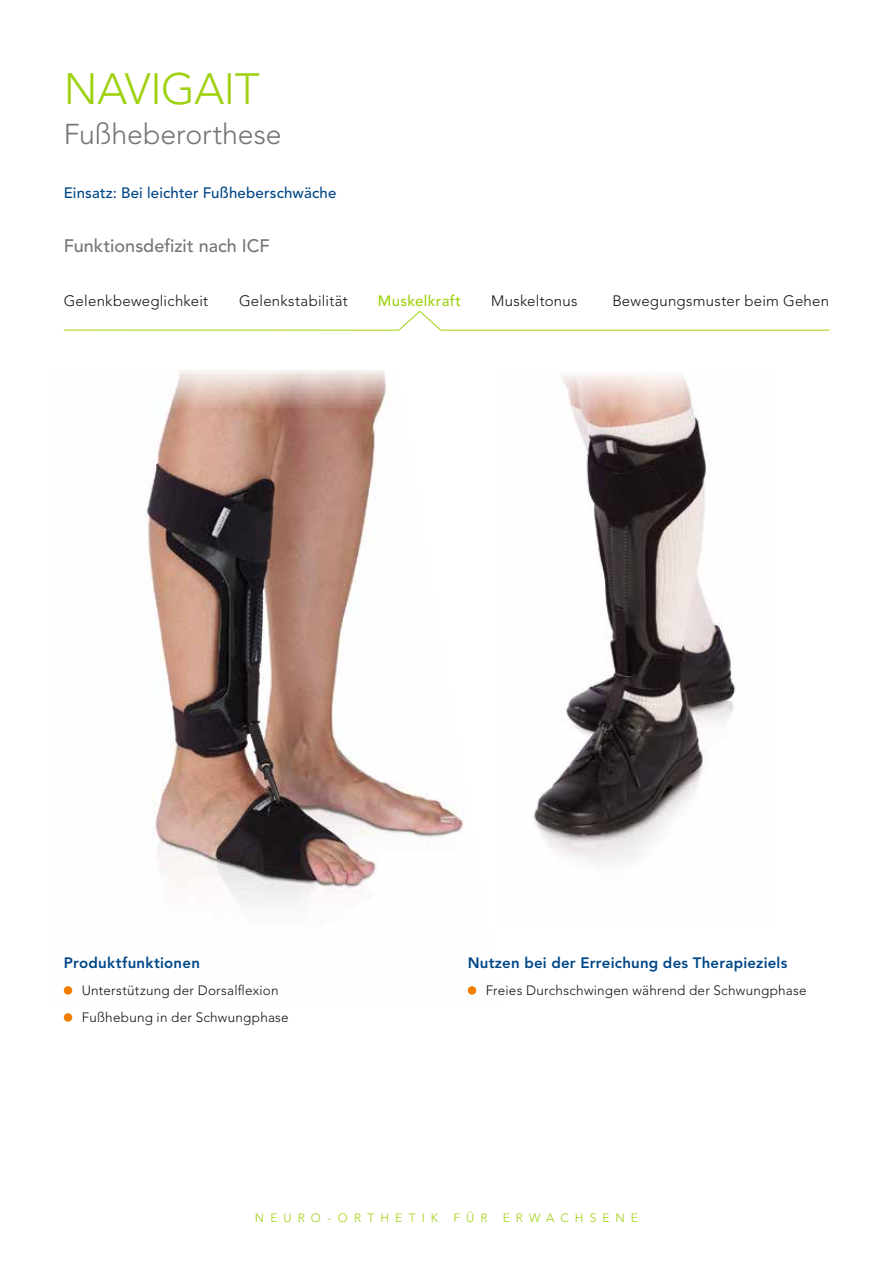
<style>
.page{position:relative;width:893px;height:1263px;background:#fff}
.page>*{position:absolute;margin:0;border:0;box-sizing:border-box;transform-origin:0 0}
.t1{font:300 43.5px "Avenir LT Std";letter-spacing:-.01em;color:#9ed10f}
.t2{font:300 28.5px "Avenir LT Std";letter-spacing:-.005em;color:#747576}
.t3{font:500 18px "Avenir LT Std";letter-spacing:.005em;color:#747576}
.t4{font:300 15px "Avenir LT Std";letter-spacing:.015em;color:#141415}
.t5{font:800 15px "Avenir LT Std";letter-spacing:.015em;color:#004788}
.t6{font:500 15px "Avenir LT Std";letter-spacing:.01em;color:#004788}
.t7{font:500 15px "Avenir LT Std";letter-spacing:.025em;color:#9ed10f}
.t8{font:300 13.5px/27px "Avenir LT Std";letter-spacing:.015em;color:#141415}
.t9{font:300 12px "Avenir LT Std";letter-spacing:.51em;color:#9ed10f}
</style>
<div class="page">
<img style="left:63px;top:370px;width:414px;height:624px">
<div style="left:64px;top:986px;width:8px;height:9px;background:#f27e00;border-radius:50%"></div>
<div style="left:64px;top:1013px;width:8px;height:9px;background:#f27e00;border-radius:50%"></div>
<div style="left:468px;top:986px;width:8px;height:9px;background:#f27e00;border-radius:50%"></div>
<svg style="left:63px;top:310px;width:767px;height:21px"></svg>
<img style="left:533px;top:374px;width:203px;height:487px">
<h1 class="t1" style="left:64px;top:63px;width:197px">NAVIGAIT</h1>
<h2 class="t2" style="left:64px;top:117px;width:220px">Fußheberorthese</h2>
<p class="t6" style="left:64px;top:184px;width:274px">Einsatz: Bei leichter Fußheberschwäche</p>
<h3 class="t3" style="left:64px;top:235px;width:207px">Funktionsdefizit nach ICF</h3>
<p class="t4" style="left:64px;top:292px;width:146px">Gelenkbeweglichkeit</p>
<p class="t4" style="left:239px;top:292px;width:110px">Gelenkstabilität</p>
<p class="t7" style="left:378px;top:292px;width:85px">Muskelkraft</p>
<p class="t4" style="left:491px;top:292px;width:88px">Muskeltonus</p>
<p class="t4" style="left:612px;top:292px;width:218px">Bewegungsmuster beim Gehen</p>
<p class="t5" style="left:64px;top:953px;width:138px">Produktfunktionen</p>
<p class="t8" style="left:82px;top:976px;width:209px">Unterstützung der Dorsalflexion<br>Fußhebung in der Schwungphase</p>
<p class="t5" style="left:468px;top:953px;width:321px">Nutzen bei der Erreichung des Therapieziels</p>
<p class="t8" style="left:486px;top:976px;width:322px">Freies Durchschwingen während der Schwungphase</p>
<p class="t9" style="left:255px;top:1210px;width:185px">NEURO-ORTHETIK</p>
<p class="t9" style="left:453px;top:1210px;width:36px">FÜR</p>
<p class="t9" style="left:503px;top:1210px;width:137px">ERWACHSENE</p>
</div>
